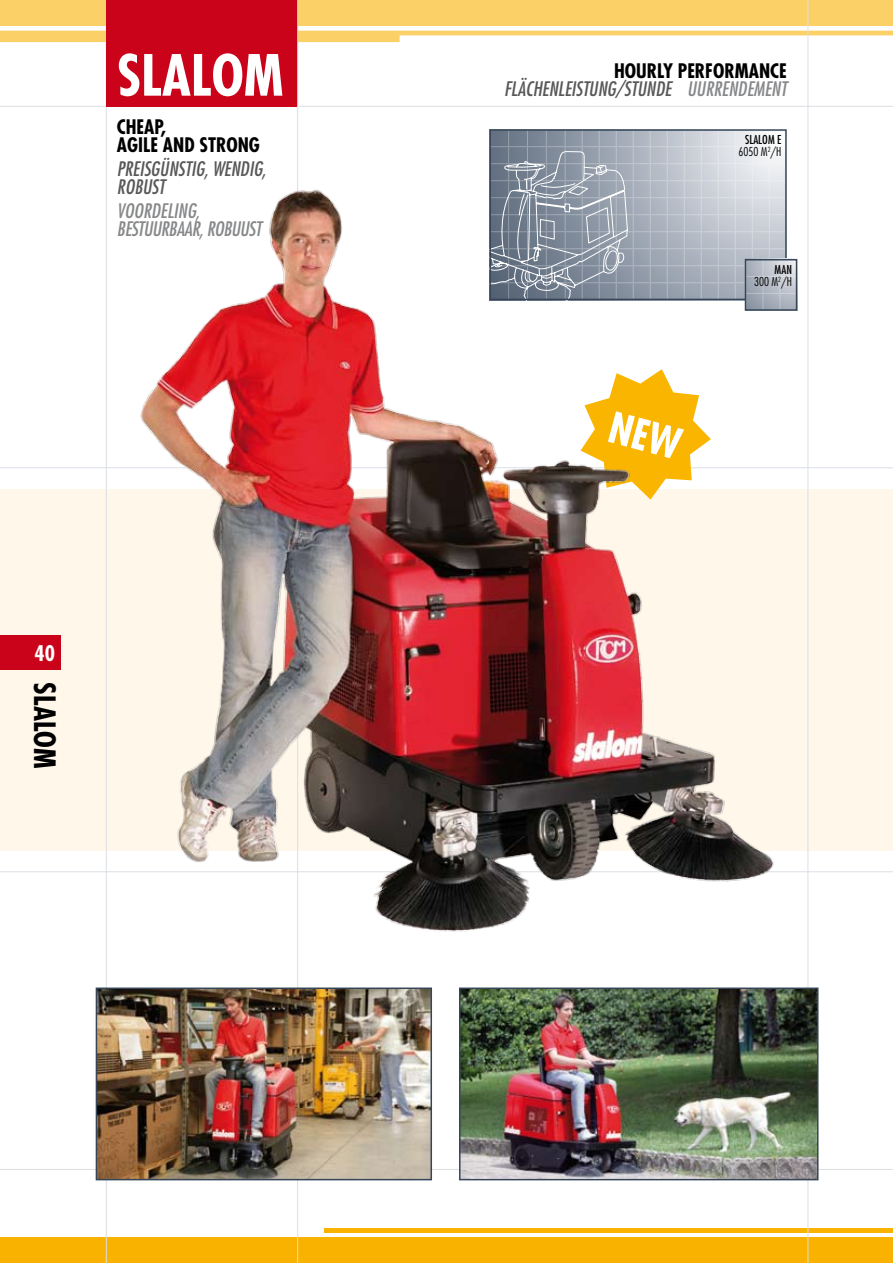
<style>
.page{position:relative;width:893px;height:1263px;background:#fff}
.page>*{position:absolute;margin:0;border:0;box-sizing:border-box;transform-origin:0 0}
.t1{font:700 condensed 55.2px "Futura";color:#fff}
.t2{font:700 condensed 28.65px "Futura";color:#000}
.t3{font:700 condensed 21px "Futura";color:#fff}
.t4{font:italic condensed 19.5px/18px "Futura";color:#58585a}
.t5{font:700 condensed 19.5px/18px "Futura";color:#000}
.t6{font:italic condensed 19.5px/18px "Futura";letter-spacing:-.01em;color:#87888a}
.t7{font:300 condensed 12px/12px "Futura";color:#000;text-align:right}
.t8{font:condensed 12px "Futura";color:#000}
.s1{color:#87888a}
.s2{font-weight:400}
</style>
<div class="page">
<div style="left:0;top:1238px;width:893px;height:25px;background:#f9b200"></div>
<hr style="left:324px;top:1228px;width:569px;height:4px;background:#f9b200">
<div style="left:0;top:489px;width:893px;height:361px;background:#fff7ea"></div>
<hr style="left:106px;top:0;width:1px;height:1263px;background:#dbdfe4">
<hr style="left:0;top:467px;width:893px;height:1px;background:#dbdfe4">
<hr style="left:0;top:871px;width:893px;height:1px;background:#dbdfe4">
<hr style="left:0;top:106px;width:893px;height:1px;background:#dbdfe4">
<hr style="left:0;top:1169px;width:893px;height:1px;background:#dbdfe4">
<hr style="left:297px;top:0;width:1px;height:1263px;background:#dbdfe4">
<div style="left:0;top:636px;width:60px;height:34px;background:#ca031a"></div>
<hr style="left:807px;top:0;width:1px;height:1263px;background:#dbdfe4">
<svg style="left:0;top:0;width:893px;height:42px"></svg>
<svg style="left:489px;top:129px;width:308px;height:179px;background:#b1b8c1"></svg>
<div style="left:745px;top:259px;width:52px;height:52px;border:2px solid #364658"></div>
<img style="left:128px;top:189px;width:658px;height:743px">
<div style="left:106px;top:0;width:191px;height:106px;background:#ca031a"></div>
<img style="left:99px;top:990px;width:330px;height:187px">
<div style="left:96px;top:987px;width:336px;height:193px;border:2px solid #364658"></div>
<img style="left:462px;top:990px;width:353px;height:187px">
<div style="left:459px;top:987px;width:359px;height:193px;border:2px solid #364658"></div>
<svg style="left:580px;top:369px;width:131px;height:131px"></svg>
<h1 class="t1" style="left:117px;top:41px;width:29px">SLALOM</h1>
<p class="t5" style="left:117px;top:118px;width:58px">CHEAP,<br>AGILE AND</p>
<p class="t5" style="left:199px;top:136px;width:11px">STRON</p>
<p class="t5" style="left:249px;top:136px;width:12px">G</p>
<p class="t4" style="left:117px;top:160px;width:151px;text-indent:43px">ÜNS TIG, WEN DIG,<br>ROBUS T</p>
<p class="t6" style="left:117px;top:202px;width:146px">VOORDELING,<br>BES TUURBAAR, ROBUUS T</p>
<p class="t4" style="left:117px;top:160px;width:16px">PREISG</p>
<p class="t3" style="left:34px;top:640px;width:22px">40</p>
<h2 class="t2" style="left:62px;top:682px;width:88px;rotate:90deg">SLALOM</h2>
<p class="t5" style="left:614px;top:61px;width:174px">HOURLY PERFORMANCE</p>
<p class="t4" style="left:504px;top:79px;width:282px">FLÄCHENLEISTUNG/STUNDE <span class="s1">UURRENDEMENT</span></p>
<p class="t8" style="left:745px;top:133px;width:6px">SLALOM</p>
<p class="t7" style="left:738px;top:134px;width:44px"><span class="s2">E<br></span>6050 m<sup>2</sup>/h</p>
<p class="t7" style="left:754px;top:263px;width:39px"><span class="s2">MAN<br></span>300 m<sup>2</sup>/h</p>
</div>
